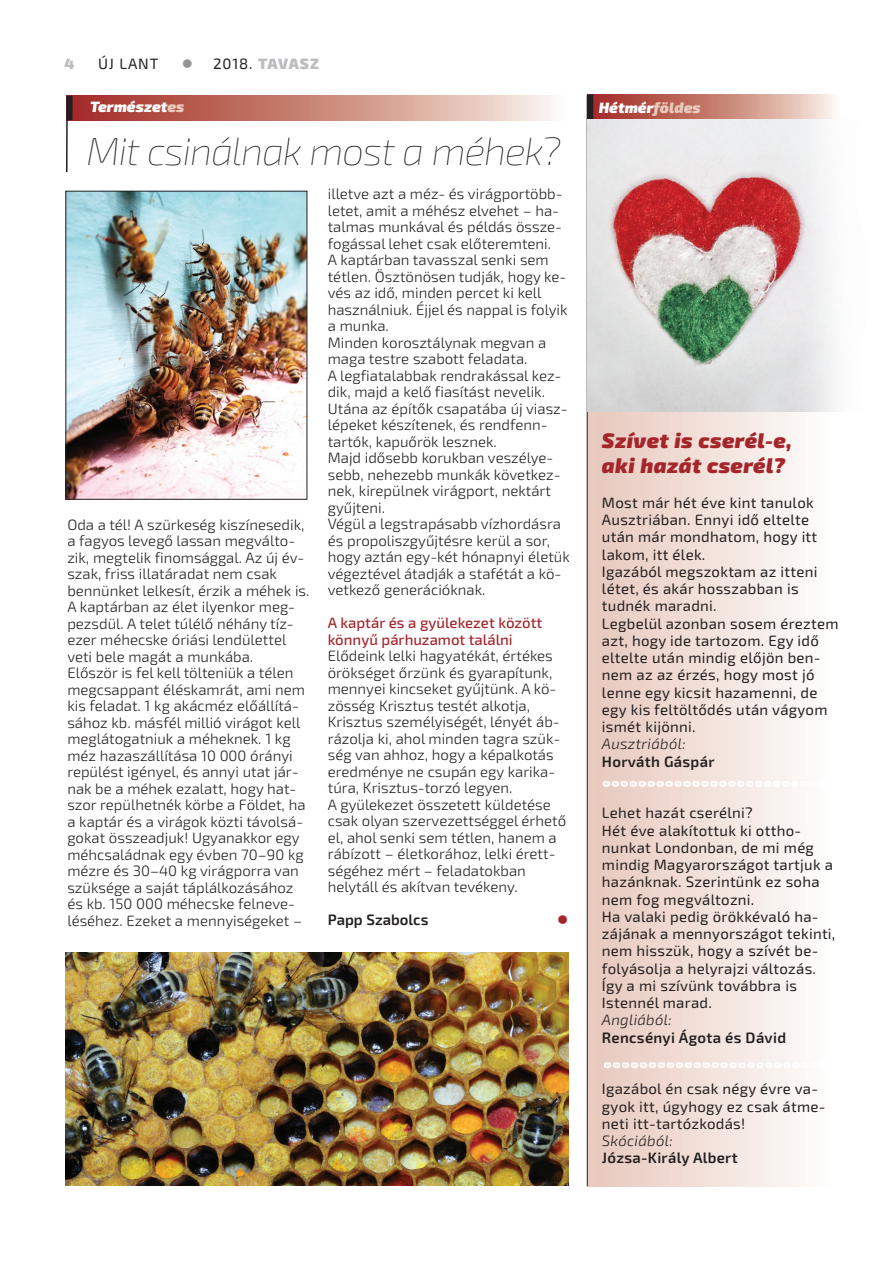
<style>
.page{position:relative;width:893px;height:1263px;background:#fff}
.page>*{position:absolute;margin:0;border:0;box-sizing:border-box;transform-origin:0 0}
.t1{font:51px "Sketch Serif";color:#fff}
.t2{font:italic 100 39px "Exo 2.0";letter-spacing:-.03em;color:#231f20}
.t3{font:italic 900 21px/25.5px "Exo 2.0";letter-spacing:.02em;color:#a4252a}
.t4{font:300 15px/16.5px "Exo 2.0";color:#231f20}
.t5{font:15px/17.2px "Exo 2.0";letter-spacing:.02em;color:#231f20}
.t6{font:600 15px "Exo 2.0";letter-spacing:.02em;color:#231f20}
.t7{font:500 15px/16.5px "Exo 2.0";color:#a4252a}
.t8{font:italic 300 15px "Exo 2.0";letter-spacing:.02em;color:#231f20}
.t9{font:italic 900 15px "Exo 2.0";color:#fff}
.t10{font:900 15px "Exo 2.0";letter-spacing:.03em;color:#bcbdc0}
.t11{font:600 15px "Exo 2.0";color:#231f20}
.t12{font:15px "Wingdings";color:#a4252a}
.s1{color:#939598}
.s2{font-weight:400;color:#231f20}
.s3{color:#e8cabe}
</style>
<div class="page">
<img style="left:68px;top:96px;width:486px;height:25px">
<hr style="left:66px;top:97px;width:2px;height:75px;background:#231f20">
<div style="left:66px;top:96px;width:7px;height:24px;background:#231f20"></div>
<div style="left:587px;top:95px;width:244px;height:1091px;background:linear-gradient(to right,#e7c7bb,#fdfdfc)"></div>
<img style="left:593px;top:94px;width:241px;height:25px">
<div style="left:587px;top:94px;width:6px;height:26px;background:#231f20"></div>
<img style="left:65px;top:952px;width:503px;height:233px">
<img style="left:67px;top:193px;width:238px;height:305px">
<div style="left:65px;top:191px;width:242px;height:309px;border:1px solid #231f20"></div>
<hr style="left:587px;top:95px;width:1px;height:1091px;background:#231f20">
<img style="left:587px;top:119px;width:249px;height:292px">
<p class="t10" style="left:64px;top:55px;width:11px">4</p>
<p class="t5" style="left:98px;top:55px;width:62px">Új LANT</p>
<p class="t10" style="left:182px;top:55px;width:139px"><span class="s1">●</span> <span class="s2">2018.</span> TAVASZ</p>
<p class="t9" style="left:90px;top:98px;width:96px">Természet<span class="s3">es</span></p>
<p class="t9" style="left:599px;top:99px;width:104px">Hétmér<span class="s3">földes</span></p>
<h2 class="t2" style="left:87px;top:138px;width:476px">Mit csinálnak most a méhek?</h2>
<p class="t4" style="left:67px;top:516px;width:244px">Oda a tél! A szürkeség kiszínesedik, a fagyos levegő lassan megválto&shy;zik, megtelik finomsággal. Az új év&shy;szak, friss illatáradat nem csak bennünket lelkesít, érzik a méhek is.<br>A kaptárban az élet ilyenkor meg&shy;pezsdül. A telet túlélő néhány tíz&shy;ezer méhecske óriási lendülettel veti bele magát a munkába.<br>Először is fel kell tölteniük a télen megcsappant éléskamrát, ami nem kis feladat. 1 kg akácméz előállítá&shy;sához kb. másfél millió virágot kell meglátogatniuk a méheknek. 1 kg méz hazaszállítása 10 000 órányi repülést igényel, és annyi utat jár&shy;nak be a méhek ezalatt, hogy hat&shy;szor repülhetnék körbe a Földet, ha a kaptár és a virágok közti távolsá&shy;gokat összeadjuk! Ugyanakkor egy méhcsaládnak egy évben 70–90 kg mézre és 30–40 kg virágporra van szüksége a saját táplálkozásához és kb. 150 000 méhecske felneve&shy;léséhez. Ezeket a mennyiségeket –</p>
<p class="t4" style="left:328px;top:186px;width:244px">illetve azt a méz- és virágportöbb&shy;letet, amit a méhész elvehet – ha&shy;talmas munkával és példás össze&shy;fogással lehet csak előteremteni.<br>A kaptárban tavasszal senki sem tétlen. Ösztönösen tudják, hogy ke&shy;vés az idő, minden percet ki kell használniuk. Éjjel és nappal is folyik a munka.<br>Minden korosztálynak megvan a maga testre szabott feladata.<br>A legfiatalabbak rendrakással kez&shy;dik, majd a kelő fiasítást nevelik.<br>Utána az építők csapatába új viasz&shy;lépeket készítenek, és rendfenn&shy;tartók, kapuőrök lesznek.<br>Majd idősebb korukban veszélye&shy;sebb, nehezebb munkák következ&shy;nek, kirepülnek virágport, nektárt gyűjteni.<br>Végül a legstrapásabb vízhordásra és propoliszgyűjtésre kerül a sor, hogy aztán egy-két hónapnyi életük végeztével átadják a stafétát a kö&shy;vetkező generációknak.</p>
<p class="t7" style="left:328px;top:615px;width:216px">A kaptár és a gyülekezet között könnyű párhuzamot találni</p>
<p class="t4" style="left:328px;top:648px;width:240px">Elődeink lelki hagyatékát, értékes örökséget őrzünk és gyarapítunk, mennyei kincseket gyűjtünk. A kö&shy;zösség Krisztus testét alkotja, Krisztus személyiségét, lényét áb&shy;rázolja ki, ahol minden tagra szük&shy;ség van ahhoz, hogy a képalkotás eredménye ne csupán egy karika&shy;túra, Krisztus-torzó legyen.<br>A gyülekezet összetett küldetése csak olyan szervezettséggel érhető el, ahol senki sem tétlen, hanem a rábízott – életkorához, lelki érett&shy;ségéhez mért – feladatokban helytáll és akítvan tevékeny.</p>
<p class="t11" style="left:328px;top:911px;width:102px">Papp Szabolcs</p>
<p class="t12" style="left:557px;top:911px;width:13px">●</p>
<h3 class="t3" style="left:602px;top:428px;width:191px">Szívet is cserél-e, aki hazát cserél?</h3>
<p class="t5" style="left:602px;top:494px;width:238px">Most már hét éve kint tanulok<br>Ausztriában. Ennyi idő eltelte után már mondhatom, hogy itt lakom, itt élek.<br>Igazából megszoktam az itteni létet, és akár hosszabban is tudnék maradni.<br>Legbelül azonban sosem éreztem azt, hogy ide tartozom. Egy idő eltelte után mindig előjön ben&shy;nem az az érzés, hogy most jó lenne egy kicsit hazamenni, de egy kis feltöltődés után vágyom ismét kijönni.</p>
<p class="t8" style="left:602px;top:735px;width:85px">Ausztriából:</p>
<p class="t6" style="left:602px;top:753px;width:114px">Horváth Gáspár</p>
<p class="t5" style="left:602px;top:805px;width:235px">Lehet hazát cserélni?<br>Hét éve alakítottuk ki ottho&shy;nunkat Londonban, de mi még mindig Magyarországot tartjuk a hazánknak. Szerintünk ez soha nem fog megváltozni.<br>Ha valaki pedig örökkévaló ha&shy;zájának a mennyországot tekinti, nem hisszük, hogy a szívét be&shy;folyásolja a helyrajzi változás.<br>Így a mi szívünk továbbra is<br>Istennél marad.</p>
<p class="t8" style="left:602px;top:1011px;width:71px">Angliából:</p>
<p class="t6" style="left:602px;top:1029px;width:186px">Rencsényi Ágota és Dávid</p>
<p class="t5" style="left:602px;top:1081px;width:225px">Igazábol én csak négy évre va&shy;gyok itt, úgyhogy ez csak átme&shy;neti itt-tartózkodás!</p>
<p class="t8" style="left:602px;top:1132px;width:72px">Skóciából:</p>
<p class="t6" style="left:602px;top:1149px;width:137px">Józsa-Király Albert</p>
<h1 class="t1" style="left:602px;top:739px;width:244px">...........................</h1>
<h1 class="t1" style="left:603px;top:1021px;width:244px">...........................</h1>
</div>
